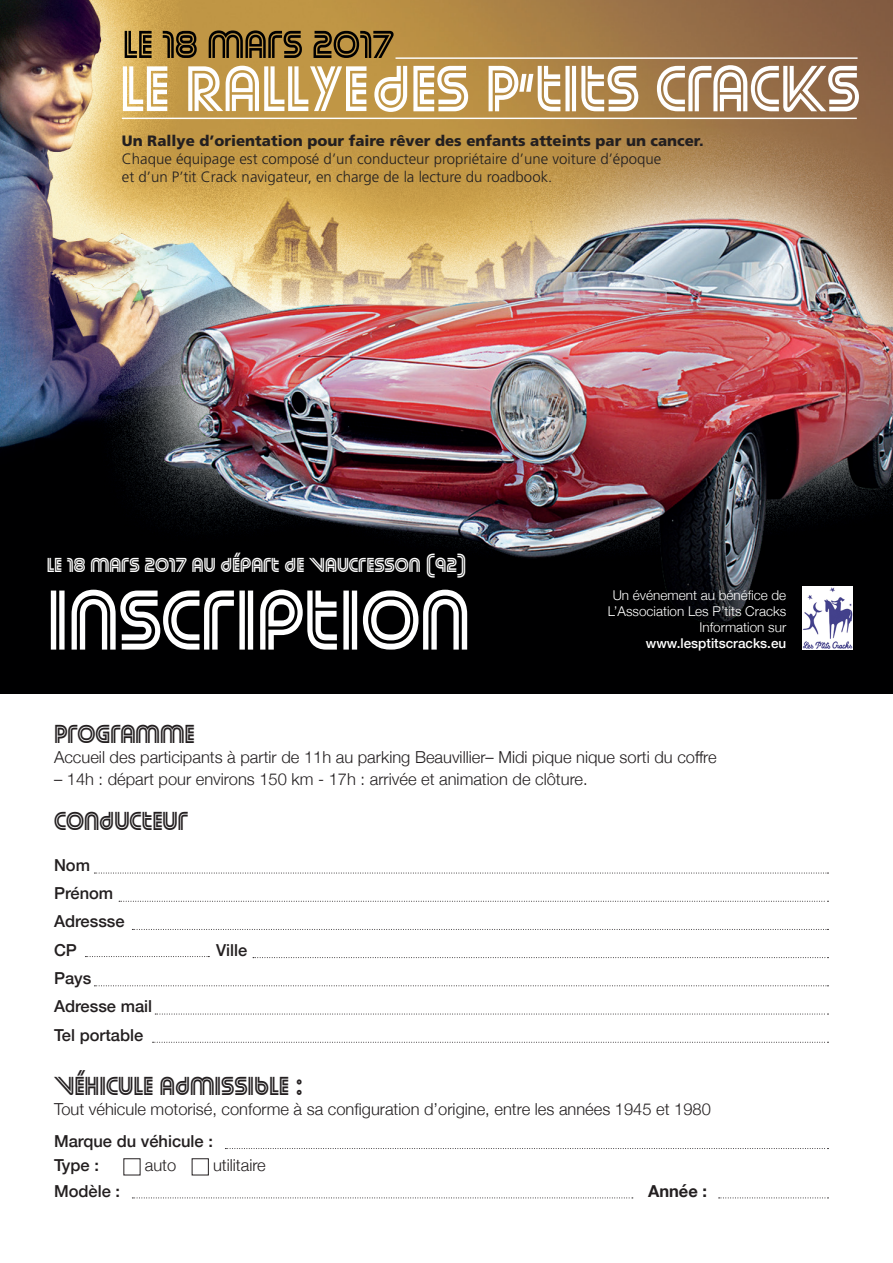
<style>
.page{position:relative;width:893px;height:1263px;background:#fff}
.page>*{position:absolute;margin:0;border:0;box-sizing:border-box;transform-origin:0 0}
.t1{font:88.5px "Street Cred";color:#fff}
.t2{font:27px "Street Cred";color:#231f20}
.t3{font:21px "Street Cred";color:#fff}
.t4{font:300 16.5px "Helvetica Neue";color:#231f20}
.t5{font:500 16.5px "Helvetica Neue";color:#231f20}
.t6{font:700 16.5px "Helvetica Neue";color:#231f20}
.t7{font:300 15px "Frutiger";color:#231f20}
.t8{font:900 15px "Frutiger";color:#231f20}
.t9{font:300 13.5px "Helvetica Neue";color:#fff}
.t10{font:500 13.5px "Helvetica Neue";color:#fff}
</style>
<div class="page">
<img style="left:0;top:0;width:893px;height:693px">
<svg style="left:123px;top:66px;width:44px;height:45px"></svg>
<svg style="left:188px;top:66px;width:178px;height:45px"></svg>
<svg style="left:374px;top:66px;width:33px;height:46px"></svg>
<svg style="left:413px;top:66px;width:55px;height:45px"></svg>
<svg style="left:489px;top:66px;width:71px;height:45px"></svg>
<div style="left:565px;top:66px;width:5px;height:45px;background:#fff"></div>
<hr style="left:572px;top:66px;width:4px;height:45px;background:#fff">
<svg style="left:581px;top:66px;width:57px;height:45px"></svg>
<svg style="left:657px;top:65px;width:202px;height:47px"></svg>
<hr style="left:395px;top:57px;width:462px;height:2px;background:#fff">
<hr style="left:122px;top:118px;width:735px;height:1px;background:#fff">
<svg style="left:125px;top:31px;width:27px;height:27px"></svg>
<svg style="left:163px;top:31px;width:34px;height:27px"></svg>
<svg style="left:209px;top:30px;width:93px;height:28px"></svg>
<svg style="left:313px;top:31px;width:81px;height:27px"></svg>
<svg style="left:94px;top:873px;width:734px;height:1px"></svg>
<svg style="left:225px;top:1148px;width:603px;height:1px"></svg>
<svg style="left:119px;top:901px;width:709px;height:1px"></svg>
<svg style="left:132px;top:929px;width:696px;height:1px"></svg>
<svg style="left:253px;top:957px;width:575px;height:1px"></svg>
<svg style="left:85px;top:956px;width:124px;height:1px"></svg>
<svg style="left:94px;top:985px;width:734px;height:1px"></svg>
<svg style="left:155px;top:1014px;width:673px;height:1px"></svg>
<svg style="left:153px;top:1042px;width:675px;height:1px"></svg>
<svg style="left:132px;top:1197px;width:501px;height:1px"></svg>
<svg style="left:719px;top:1197px;width:109px;height:1px"></svg>
<div style="left:192px;top:1158px;width:17px;height:17px;border:1px solid #231f20"></div>
<img style="left:803px;top:586px;width:50px;height:63px">
<p class="t8" style="left:122px;top:131px;width:583px">Un Rallye d’orientation pour faire rêver des enfants atteints par un cancer.</p>
<p class="t7" style="left:122px;top:150px;width:541px">Chaque équipage est composé d’un conducteur propriétaire d’une voiture d’époque</p>
<p class="t7" style="left:122px;top:168px;width:432px">et d’un P’tit Crack navigateur, en charge de la lecture du roadbook.</p>
<p class="t3" style="left:47px;top:553px;width:421px">LE 18 MARS 2017 AU DÉPART DE VAUCRESSON (92)</p>
<p class="t1" style="left:47px;top:569px;width:425px">INSCRIPTION</p>
<p class="t9" style="left:613px;top:584px;width:175px">Un événement au bénéfice de</p>
<p class="t9" style="left:608px;top:600px;width:180px">L’Association Les P’tits Cracks</p>
<p class="t9" style="left:699px;top:616px;width:88px">Information sur</p>
<p class="t10" style="left:646px;top:632px;width:142px">www.lesptitscracks.eu</p>
<p class="t2" style="left:54px;top:718px;width:142px">PROGRAMME</p>
<p class="t4" style="left:54px;top:744px;width:664px">Accueil des participants à partir de 11h au parking Beauvillier– Midi pique nique sorti du coffre</p>
<p class="t4" style="left:54px;top:765px;width:535px">– 14h : départ pour environs 150 km - 17h : arrivée et animation de clôture.</p>
<p class="t2" style="left:54px;top:805px;width:136px">CONDUCTEUR</p>
<p class="t5" style="left:54px;top:852px;width:38px">Nom</p>
<p class="t5" style="left:54px;top:880px;width:61px">Prénom</p>
<p class="t5" style="left:54px;top:908px;width:72px">Adressse</p>
<p class="t5" style="left:54px;top:937px;width:24px">CP</p>
<p class="t5" style="left:216px;top:937px;width:33px">Ville</p>
<p class="t5" style="left:54px;top:965px;width:39px">Pays</p>
<p class="t5" style="left:54px;top:993px;width:100px">Adresse mail</p>
<p class="t5" style="left:54px;top:1021px;width:91px">Tel portable</p>
<p class="t2" style="left:54px;top:1070px;width:251px">VÉHICULE ADMISSIBLE :</p>
<p class="t4" style="left:54px;top:1095px;width:658px">Tout véhicule motorisé, conforme à sa configuration d’origine, entre les années 1945 et 1980</p>
<p class="t5" style="left:54px;top:1128px;width:160px">Marque du véhicule :</p>
<p class="t5" style="left:54px;top:1152px;width:46px">Type :</p>
<p class="t4" style="left:145px;top:1152px;width:33px">auto</p>
<p class="t4" style="left:213px;top:1152px;width:54px">utilitaire</p>
<p class="t5" style="left:54px;top:1178px;width:68px">Modèle :</p>
<p class="t6" style="left:648px;top:1178px;width:60px">Année :</p>
</div>
